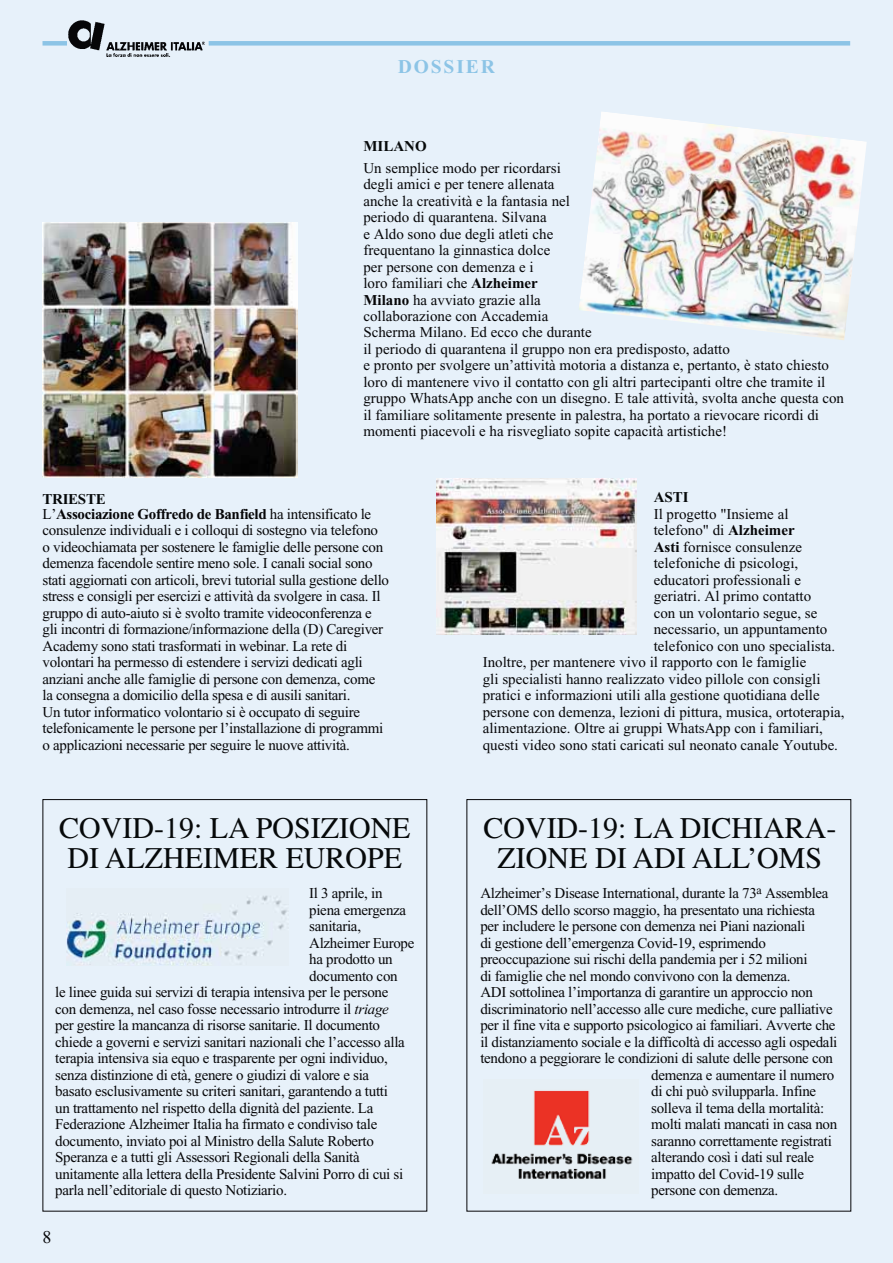
<style>
.page{position:relative;width:893px;height:1263px;background:#e7f1fa}
.page>*{position:absolute;margin:0;border:0;box-sizing:border-box;transform-origin:0 0}
.t1{font:30px/30px "Times";color:#06090a}
.t2{font:700 19.5px "Times New Roman";letter-spacing:.1em;color:#8cc4e6}
.t3{font:18px "Times New Roman";color:#060608}
.t4{font:15px/16.4px "Times New Roman";letter-spacing:-.02em;color:#060608}
.t5{font:15px/16.5px "Times New Roman";color:#060608}
.t6{font:700 15px "Times New Roman";color:#06090a}
.s1{font-weight:700}
.s2{font-weight:700;color:#06090a}
.s3{font-style:italic}
</style>
<div class="page">
<div style="left:209px;top:41px;width:641px;height:5px;background:#8cc4e6"></div>
<img style="left:68px;top:20px;width:136px;height:37px">
<div style="left:43px;top:41px;width:24px;height:5px;background:#8cc4e6"></div>
<img style="left:42px;top:222px;width:256px;height:255px">
<img style="left:436px;top:479px;width:201px;height:155px">
<img style="left:579px;top:112px;width:288px;height:228px">
<svg style="left:42px;top:799px;width:809px;height:413px"></svg>
<img style="left:66px;top:888px;width:223px;height:77px">
<img style="left:483px;top:1080px;width:155px;height:113px">
<h2 class="t2" style="left:398px;top:60px;width:99px">DOSSIER</h2>
<p class="t6" style="left:363px;top:141px;width:65px">MILANO</p>
<p class="t5" style="left:363px;top:161px;width:482px">Un semplice modo per ricordarsi<br>degli amici e per tenere allenata<br>anche la creatività e la fantasia nel<br>periodo di quarantena. Silvana<br>e Aldo sono due degli atleti che<br>frequentano la ginnastica dolce<br>per persone con demenza e i<br>loro familiari che <span class="s1">Alzheimer<br>Milano</span> ha avviato grazie alla<br>collaborazione con Accademia<br>Scherma Milano. Ed ecco che durante<br>il periodo di quarantena il gruppo non era predisposto, adatto<br>e pronto per svolgere un’attività motoria a distanza e, pertanto, è stato chiesto loro di mantenere vivo il contatto con gli altri partecipanti oltre che tramite il gruppo WhatsApp anche con un disegno. E tale attività, svolta anche questa con il familiare solitamente presente in palestra, ha portato a rievocare ricordi di momenti piacevoli e ha risvegliato sopite capacità artistiche!</p>
<p class="t4" style="left:43px;top:492px;width:348px"><span class="s2">TRIESTE<br></span>L’<span class="s1">Associazione Goffredo de Banfield</span> ha intensificato le consulenze individuali e i colloqui di sostegno via telefono o videochiamata per sostenere le famiglie delle persone con demenza facendole sentire meno sole. I canali social sono stati aggiornati con articoli, brevi tutorial sulla gestione dello stress e consigli per esercizi e attività da svolgere in casa. Il gruppo di auto-aiuto si è svolto tramite videoconferenza e gli incontri di formazione/informazione della (D) Caregiver Academy sono stati trasformati in webinar. La rete di volontari ha permesso di estendere i servizi dedicati agli anziani anche alle famiglie di persone con demenza, come la consegna a domicilio della spesa e di ausili sanitari.<br>Un tutor informatico volontario si è occupato di seguire telefonicamente le persone per l’installazione di programmi o applicazioni necessarie per seguire le nuove attività.</p>
<p class="t6" style="left:654px;top:492px;width:36px">ASTI</p>
<p class="t5" style="left:654px;top:507px;width:136px">Il progetto "Insieme al</p>
<p class="t5" style="left:654px;top:524px;width:143px">telefono" di <span class="s1">Alzheimer</span></p>
<p class="t5" style="left:654px;top:540px;width:150px"><span class="s1">Asti</span> fornisce consulenze</p>
<p class="t5" style="left:654px;top:557px;width:146px">telefoniche di psicologi,</p>
<p class="t5" style="left:654px;top:573px;width:149px">educatori professionali e</p>
<p class="t5" style="left:654px;top:590px;width:159px">geriatri. Al primo contatto</p>
<p class="t5" style="left:654px;top:606px;width:165px">con un volontario segue, se</p>
<p class="t5" style="left:654px;top:623px;width:175px">necessario, un appuntamento</p>
<p class="t5" style="left:654px;top:639px;width:183px">telefonico con uno specialista.</p>
<p class="t5" style="left:483px;top:655px;width:325px">Inoltre, per mantenere vivo il rapporto con le famiglie</p>
<p class="t5" style="left:483px;top:672px;width:339px">gli specialisti hanno realizzato video pillole con consigli</p>
<p class="t5" style="left:483px;top:688px;width:338px">pratici e informazioni utili alla gestione quotidiana delle</p>
<p class="t5" style="left:483px;top:705px;width:363px">persone con demenza, lezioni di pittura, musica, ortoterapia,</p>
<p class="t5" style="left:483px;top:721px;width:342px">alimentazione. Oltre ai gruppi WhatsApp con i familiari,</p>
<p class="t5" style="left:483px;top:738px;width:357px">questi video sono stati caricati sul neonato canale Youtube.</p>
<h1 class="t1" style="left:59px;top:816px;width:353px">COVID-19: LA POSIZIONE<br>DI ALZHEIMER EUROPE</h1>
<h1 class="t1" style="left:483px;top:816px;width:355px;text-align:center">COVID-19: LA DICHIARA-<br>ZIONE DI ADI ALL’OMS</h1>
<p class="t4" style="left:480px;top:886px;width:350px">Alzheimer’s Disease International, durante la 73<sup>a</sup> Assemblea</p>
<p class="t4" style="left:480px;top:903px;width:336px">dell’OMS dello scorso maggio, ha presentato una richiesta</p>
<p class="t4" style="left:480px;top:919px;width:326px">per includere le persone con demenza nei Piani nazionali</p>
<p class="t4" style="left:480px;top:936px;width:287px">di gestione dell’emergenza Covid-19, esprimendo</p>
<p class="t4" style="left:480px;top:952px;width:329px">preoccupazione sui rischi della pandemia per i 52 milioni</p>
<p class="t4" style="left:480px;top:969px;width:312px">di famiglie che nel mondo convivono con la demenza.</p>
<p class="t4" style="left:480px;top:985px;width:334px">ADI sottolinea l’importanza di garantire un approccio non</p>
<p class="t4" style="left:480px;top:1002px;width:354px">discriminatorio nell’accesso alle cure mediche, cure palliative</p>
<p class="t4" style="left:480px;top:1018px;width:357px">per il fine vita e supporto psicologico ai familiari. Avverte che</p>
<p class="t4" style="left:480px;top:1035px;width:358px">il distanziamento sociale e la difficoltà di accesso agli ospedali</p>
<p class="t4" style="left:480px;top:1051px;width:354px">tendono a peggiorare le condizioni di salute delle persone con</p>
<p class="t4" style="left:651px;top:1068px;width:185px">demenza e aumentare il numero</p>
<p class="t4" style="left:651px;top:1084px;width:166px">di chi può svilupparla. Infine</p>
<p class="t4" style="left:651px;top:1101px;width:175px">solleva il tema della mortalità:</p>
<p class="t4" style="left:651px;top:1117px;width:188px">molti malati mancati in casa non</p>
<p class="t4" style="left:651px;top:1134px;width:182px">saranno correttamente registrati</p>
<p class="t4" style="left:651px;top:1150px;width:164px">alterando così i dati sul reale</p>
<p class="t4" style="left:651px;top:1167px;width:154px">impatto del Covid-19 sulle</p>
<p class="t4" style="left:651px;top:1183px;width:129px">persone con demenza.</p>
<p class="t4" style="left:309px;top:886px;width:75px">Il 3 aprile, in</p>
<p class="t4" style="left:309px;top:903px;width:98px">piena emergenza</p>
<p class="t4" style="left:309px;top:919px;width:53px">sanitaria,</p>
<p class="t4" style="left:309px;top:936px;width:107px">Alzheimer Europe</p>
<p class="t4" style="left:309px;top:952px;width:85px">ha prodotto un</p>
<p class="t4" style="left:309px;top:969px;width:90px">documento con</p>
<p class="t4" style="left:55px;top:985px;width:335px">le linee guida sui servizi di terapia intensiva per le persone</p>
<p class="t4" style="left:55px;top:1002px;width:335px">con demenza, nel caso fosse necessario introdurre il <span class="s3">triage</span></p>
<p class="t4" style="left:55px;top:1018px;width:326px">per gestire la mancanza di risorse sanitarie. Il documento</p>
<p class="t4" style="left:55px;top:1035px;width:351px">chiede a governi e servizi sanitari nazionali che l’accesso alla</p>
<p class="t4" style="left:55px;top:1051px;width:334px">terapia intensiva sia equo e trasparente per ogni individuo,</p>
<p class="t4" style="left:55px;top:1068px;width:315px">senza distinzione di età, genere o giudizi di valore e sia</p>
<p class="t4" style="left:55px;top:1084px;width:334px">basato esclusivamente su criteri sanitari, garantendo a tutti</p>
<p class="t4" style="left:55px;top:1101px;width:320px">un trattamento nel rispetto della dignità del paziente. La</p>
<p class="t4" style="left:55px;top:1117px;width:324px">Federazione Alzheimer Italia ha firmato e condiviso tale</p>
<p class="t4" style="left:55px;top:1134px;width:320px">documento, inviato poi al Ministro della Salute Roberto</p>
<p class="t4" style="left:55px;top:1150px;width:306px">Speranza e a tutti gli Assessori Regionali della Sanità</p>
<p class="t4" style="left:55px;top:1167px;width:349px">unitamente alla lettera della Presidente Salvini Porro di cui si</p>
<p class="t4" style="left:55px;top:1183px;width:233px">parla nell’editoriale di questo Notiziario.</p>
<p class="t3" style="left:43px;top:1230px;width:10px">8</p>
</div>
